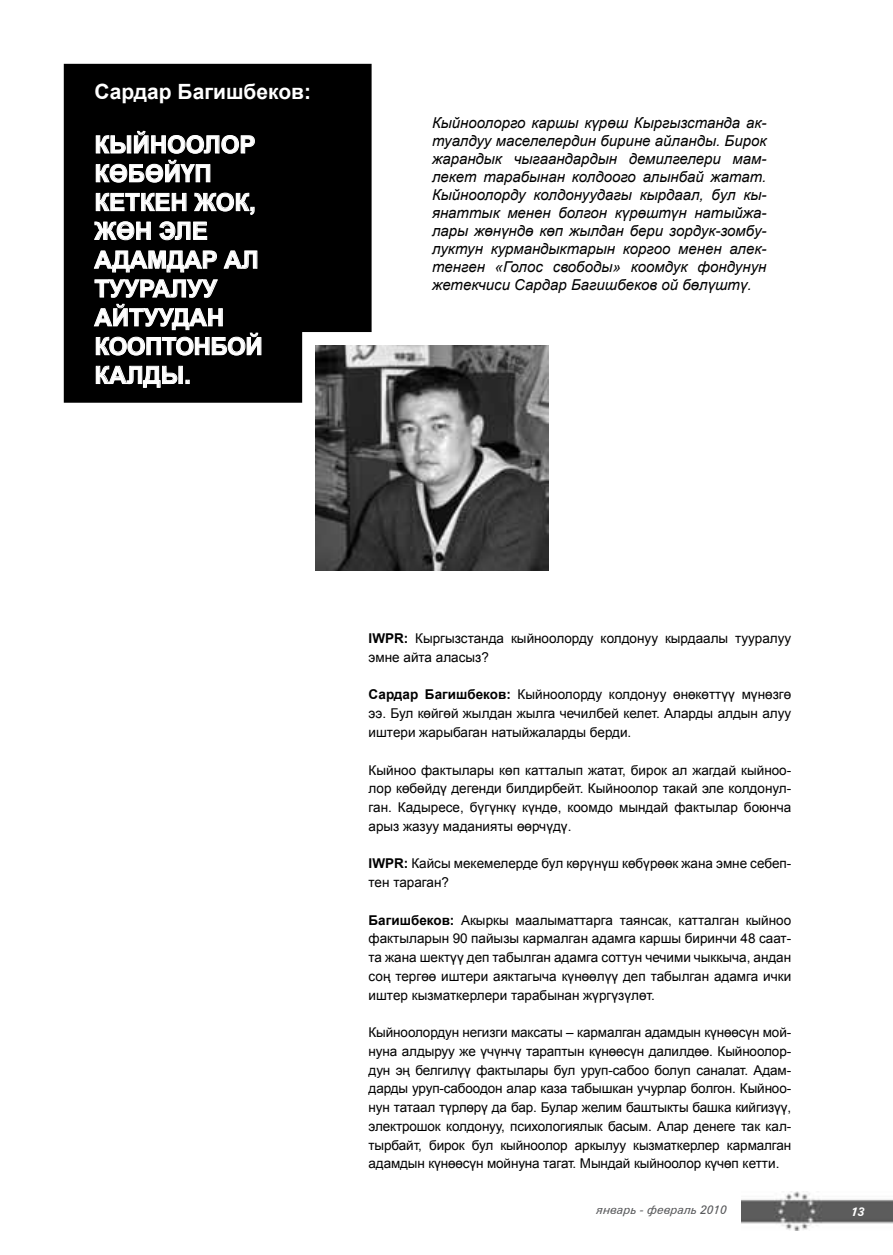
<style>
.page{position:relative;width:893px;height:1255px;background:#fff}
.page>*{position:absolute;margin:0;border:0;box-sizing:border-box;transform-origin:0 0}
.t1{font:700 24px/28.8px "Arial Uni Toktom";color:#fff}
.t2{font:700 21px "Arial Uni Toktom";color:#fff}
.t3{font:italic 15px/18px "Arial";color:#000;text-align:justify}
.t4{font:13.5px/18.8px "Arial";color:#000;text-align:justify}
.t5{font:italic 12px "Zurich BT";color:#58595b}
.t6{font:italic 700 12px "Zurich BT";color:#fff}
.s1{font-weight:700}
</style>
<div class="page">
<img style="left:742px;top:1191px;width:151px;height:39px">
<div style="left:65px;top:65px;width:306px;height:337px;background:#000"></div>
<div style="left:64px;top:64px;width:308px;height:339px;border:2px solid #000"></div>
<div style="left:303px;top:333px;width:266px;height:250px;background:#fff"></div>
<svg style="left:95px;top:131px;width:160px;height:52px"></svg>
<svg style="left:93px;top:192px;width:169px;height:164px"></svg>
<svg style="left:95px;top:365px;width:95px;height:23px"></svg>
<img style="left:316px;top:345px;width:232px;height:225px">
<h2 class="t2" style="left:94px;top:78px;width:218px">Сардар Багишбеков:</h2>
<h1 class="t1" style="left:94px;top:131px;width:170px">Кыйноолор<br>КөБөйүп<br>КетКен жоК, жөн эле адамдар ал тууралуу айтуудан<br>КооптонБой<br>Калды.</h1>
<p class="t3" style="left:432px;top:114px;width:336px">Кыйноолорго каршы күрөш Кыргызстанда ак&shy;туалдуу маселелердин бирине айланды. Бирок жарандык чыгаандардын демилгелери мам&shy;лекет тарабынан колдоого алынбай жатат.<br>Кыйноолорду колдонуудагы кырдаал, бул кы&shy;янаттык менен болгон күрөштүн натыйжа&shy;лары жөнүндө көп жылдан бери зордук-зомбу&shy;луктун курмандыктарын коргоо менен алек&shy;тенген «Голос свободы» коомдук фондунун жетекчиси Сардар Багишбеков ой бөлүштү.</p>
<p class="t4" style="left:369px;top:629px;width:424px"><span class="s1">IWPR:</span> Кыргызстанда кыйноолорду колдонуу кырдаалы тууралуу эмне айта аласыз?</p>
<p class="t4" style="left:369px;top:685px;width:424px"><span class="s1">Сардар Багишбеков:</span> Кыйноолорду колдонуу өнөкөттүү мүнөзгө ээ. Бул көйгөй жылдан жылга чечилбей келет. Аларды алдын алуу иштери жарыбаган натыйжаларды берди.</p>
<p class="t4" style="left:369px;top:760px;width:424px">Кыйноо фактылары көп катталып жатат, бирок ал жагдай кыйноо&shy;лор көбөйдү дегенди билдирбейт. Кыйноолор такай эле колдонул&shy;ган. Кадыресе, бүгүнкү күндө, коомдо мындай фактылар боюнча арыз жазуу маданияты өөрчүдү.</p>
<p class="t4" style="left:369px;top:854px;width:424px"><span class="s1">IWPR:</span> Кайсы мекемелерде бул көрүнүш көбүрөөк жана эмне себеп&shy;тен тараган?</p>
<p class="t4" style="left:369px;top:910px;width:424px"><span class="s1">Багишбеков:</span> Акыркы маалыматтарга таянсак, катталган кыйноо фактыларын 90 пайызы кармалган адамга каршы биринчи 48 саат&shy;та жана шектүү деп табылган адамга соттун чечими чыккыча, андан соң тергөө иштери аяктагыча күнөөлүү деп табылган адамга ички иштер кызматкерлери тарабынан жүргүзүлөт.</p>
<p class="t4" style="left:369px;top:1023px;width:424px">Кыйноолордун негизги максаты – кармалган адамдын күнөөсүн мой&shy;нуна алдыруу же үчүнчү тараптын күнөөсүн далилдөө. Кыйноолор&shy;дун эң белгилүү фактылары бул уруп-сабоо болуп саналат. Адам&shy;дарды уруп-сабоодон алар каза табышкан учурлар болгон. Кыйноо&shy;нун татаал түрлөрү да бар. Булар желим баштыкты башка кийгизүү, электрошок колдонуу, психологиялык басым. Алар денеге так кал&shy;тырбайт, бирок бул кыйноолор аркылуу кызматкерлер кармалган адамдын күнөөсүн мойнуна тагат. Мындай кыйноолор күчөп кетти.</p>
<p class="t5" style="left:597px;top:1201px;width:132px">январь - февраль 2010</p>
<p class="t6" style="left:851px;top:1202px;width:15px">13</p>
</div>
